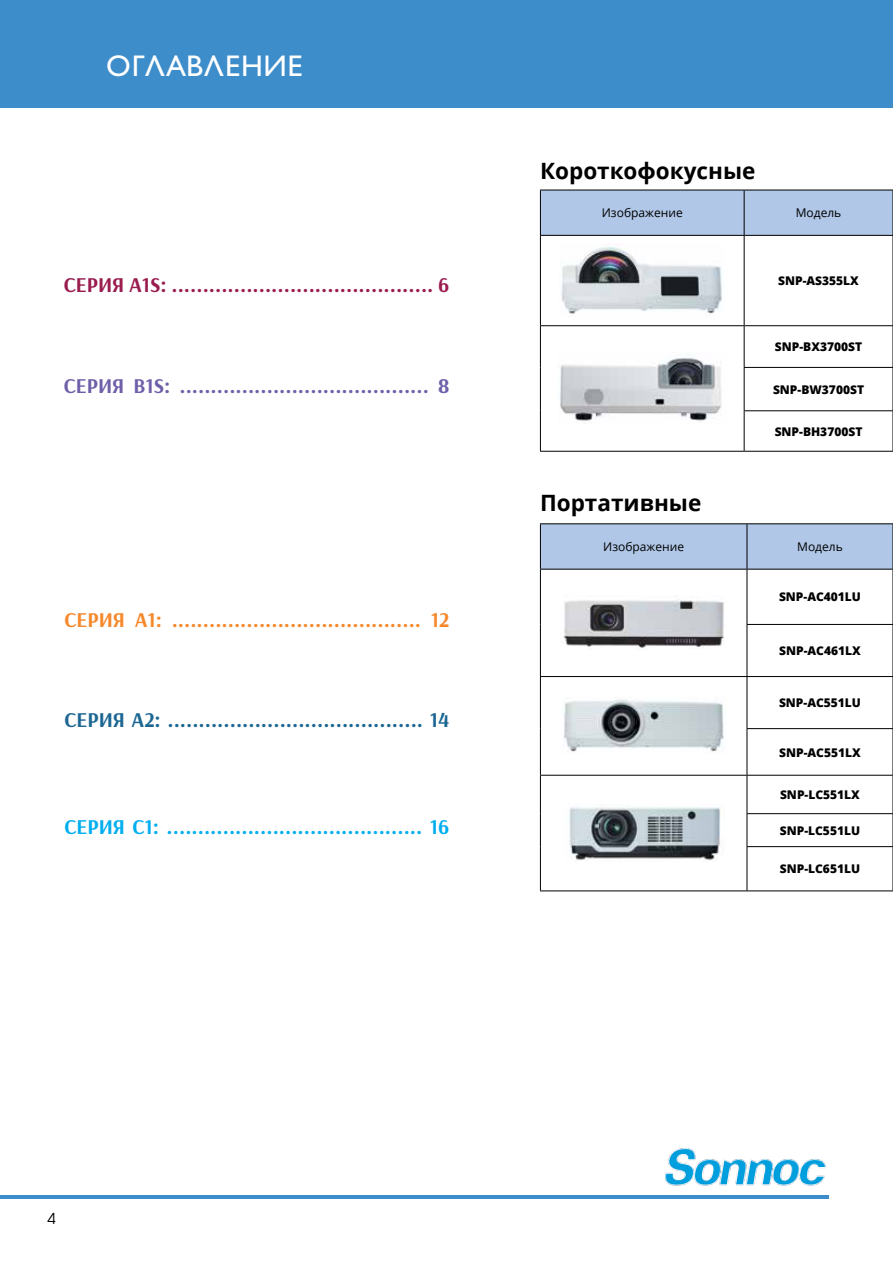
<style>
.page{position:relative;width:893px;height:1263px;background:#fff}
.page>*{position:absolute;margin:0;border:0;box-sizing:border-box;transform-origin:0 0}
.t1{font:30px "AZ Gill Sans C";color:#fff}
.t2{font:700 22.5px "Open Sans";color:#000}
.t3{font:700 21px "Arsenal";color:#9a1c4f}
.t4{font:700 21px "Arsenal";color:#1c6693}
.t5{font:700 21px "Arsenal";color:#00aeef}
.t6{font:700 21px "Arsenal";color:#f6882b}
.t7{font:700 21px "Arsenal";color:#6f5fa9}
.t8{font:15px "Avant Garde Gothic C";color:#000}
.t9{font:800 12px "Open Sans";color:#000}
.t10{font:12px "Open Sans";color:#000}
</style>
<div class="page">
<hr style="left:0;top:1195px;width:829px;height:4px;background:#3e8dcb">
<svg style="left:64px;top:107px;width:765px;height:1px"></svg>
<img style="left:665px;top:1148px;width:161px;height:38px">
<div style="left:0;top:0;width:893px;height:107px;background:#3e8dcb"></div>
<hr style="left:540px;top:236px;width:1px;height:89px;background:#000">
<hr style="left:744px;top:236px;width:1px;height:89px;background:#000">
<svg style="left:540px;top:190px;width:353px;height:46px;background:#a9bfde"></svg>
<hr style="left:892px;top:236px;width:1px;height:89px;background:#000">
<hr style="left:540px;top:325px;width:204px;height:1px;background:#000">
<hr style="left:540px;top:326px;width:1px;height:41px;background:#000">
<hr style="left:540px;top:367px;width:1px;height:44px;background:#000">
<hr style="left:540px;top:411px;width:1px;height:40px;background:#000">
<hr style="left:540px;top:451px;width:204px;height:1px;background:#000">
<hr style="left:744px;top:325px;width:149px;height:1px;background:#000">
<hr style="left:744px;top:326px;width:1px;height:41px;background:#000">
<hr style="left:892px;top:326px;width:1px;height:41px;background:#000">
<hr style="left:744px;top:367px;width:149px;height:1px;background:#000">
<hr style="left:744px;top:368px;width:1px;height:42px;background:#000">
<hr style="left:892px;top:368px;width:1px;height:42px;background:#000">
<hr style="left:744px;top:410px;width:149px;height:1px;background:#000">
<hr style="left:744px;top:411px;width:1px;height:40px;background:#000">
<hr style="left:892px;top:411px;width:1px;height:40px;background:#000">
<hr style="left:744px;top:451px;width:149px;height:1px;background:#000">
<img style="left:561px;top:244px;width:161px;height:70px">
<img style="left:560px;top:357px;width:162px;height:64px">
<hr style="left:540px;top:569px;width:1px;height:55px;background:#000">
<hr style="left:540px;top:624px;width:1px;height:52px;background:#000">
<hr style="left:747px;top:569px;width:1px;height:55px;background:#000">
<svg style="left:540px;top:523px;width:353px;height:47px;background:#a8bddc"></svg>
<hr style="left:892px;top:569px;width:1px;height:55px;background:#000">
<hr style="left:747px;top:624px;width:146px;height:1px;background:#000">
<hr style="left:747px;top:625px;width:1px;height:51px;background:#000">
<hr style="left:892px;top:625px;width:1px;height:51px;background:#000">
<hr style="left:540px;top:676px;width:207px;height:1px;background:#000">
<hr style="left:540px;top:677px;width:1px;height:52px;background:#000">
<hr style="left:540px;top:729px;width:1px;height:46px;background:#000">
<hr style="left:747px;top:676px;width:146px;height:1px;background:#000">
<hr style="left:747px;top:677px;width:1px;height:51px;background:#000">
<hr style="left:892px;top:677px;width:1px;height:51px;background:#000">
<hr style="left:747px;top:728px;width:146px;height:1px;background:#000">
<hr style="left:747px;top:729px;width:1px;height:46px;background:#000">
<hr style="left:892px;top:729px;width:1px;height:46px;background:#000">
<hr style="left:540px;top:775px;width:207px;height:1px;background:#000">
<hr style="left:540px;top:776px;width:1px;height:38px;background:#000">
<hr style="left:540px;top:814px;width:1px;height:33px;background:#000">
<hr style="left:540px;top:847px;width:1px;height:43px;background:#000">
<hr style="left:540px;top:890px;width:207px;height:1px;background:#000">
<hr style="left:747px;top:775px;width:146px;height:1px;background:#000">
<hr style="left:747px;top:776px;width:1px;height:37px;background:#000">
<hr style="left:892px;top:776px;width:1px;height:37px;background:#000">
<hr style="left:747px;top:813px;width:146px;height:1px;background:#000">
<hr style="left:747px;top:814px;width:1px;height:32px;background:#000">
<hr style="left:892px;top:814px;width:1px;height:32px;background:#000">
<hr style="left:747px;top:846px;width:146px;height:1px;background:#000">
<hr style="left:747px;top:847px;width:1px;height:43px;background:#000">
<hr style="left:892px;top:847px;width:1px;height:43px;background:#000">
<hr style="left:747px;top:890px;width:146px;height:1px;background:#000">
<img style="left:563px;top:596px;width:161px;height:54px">
<img style="left:564px;top:699px;width:160px;height:53px">
<img style="left:569px;top:805px;width:155px;height:56px">
<h1 class="t1" style="left:106px;top:49px;width:199px">ОГЛАВЛЕНИЕ</h1>
<h3 class="t3" style="left:64px;top:270px;width:387px">СЕРИЯ A1S: .......................................... 6</h3>
<h3 class="t7" style="left:64px;top:371px;width:387px">CЕРИЯ B1S: ........................................ 8</h3>
<h3 class="t6" style="left:64px;top:605px;width:386px">СЕРИЯ A1: ........................................ 12</h3>
<h3 class="t4" style="left:64px;top:705px;width:386px">СЕРИЯ A2: ......................................... 14</h3>
<h3 class="t5" style="left:64px;top:812px;width:386px">СЕРИЯ С1: ......................................... 16</h3>
<h2 class="t2" style="left:540px;top:155px;width:217px">Короткофокусные</h2>
<p class="t10" style="left:602px;top:205px;width:82px">Изображение</p>
<p class="t10" style="left:796px;top:205px;width:47px">Модель</p>
<p class="t9" style="left:778px;top:272px;width:82px">SNP-AS355LX</p>
<p class="t9" style="left:775px;top:338px;width:89px">SNP-BX3700ST</p>
<p class="t9" style="left:773px;top:380px;width:93px">SNP-BW3700ST</p>
<p class="t9" style="left:775px;top:422px;width:89px">SNP-BH3700ST</p>
<h2 class="t2" style="left:540px;top:487px;width:163px">Портативные</h2>
<p class="t10" style="left:603px;top:538px;width:82px">Изображение</p>
<p class="t10" style="left:797px;top:538px;width:47px">Модель</p>
<p class="t9" style="left:779px;top:588px;width:83px">SNP-AC401LU</p>
<p class="t9" style="left:779px;top:642px;width:83px">SNP-AC461LX</p>
<p class="t9" style="left:779px;top:694px;width:83px">SNP-AC551LU</p>
<p class="t9" style="left:779px;top:743px;width:83px">SNP-AC551LX</p>
<p class="t9" style="left:780px;top:785px;width:81px">SNP-LC551LX</p>
<p class="t9" style="left:780px;top:821px;width:82px">SNP-LC551LU</p>
<p class="t9" style="left:780px;top:860px;width:82px">SNP-LC651LU</p>
<p class="t8" style="left:48px;top:1210px;width:10px">4</p>
</div>
